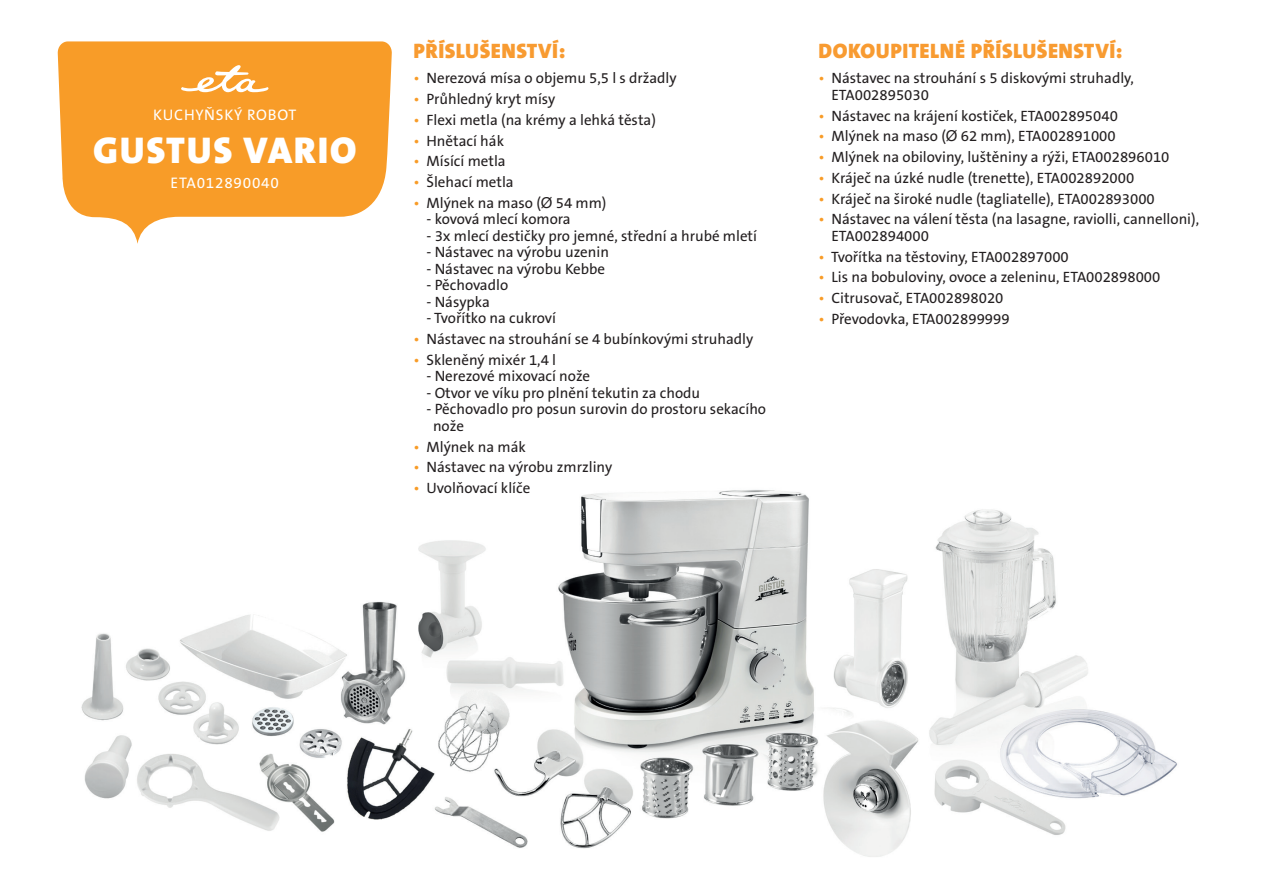
<style>
.page{position:relative;width:1263px;height:893px;background:#fff}
.page>*{position:absolute;margin:0;border:0;box-sizing:border-box;transform-origin:0 0}
.t1{font:900 37.5px "The Sans CE B9";letter-spacing:.05em;color:#fff}
.t2{font:900 21px "The Sans CE B9";letter-spacing:.025em;color:#f89b31}
.t3{font:15.45px "The Sans CE B5 Plain";letter-spacing:.05em;color:#fff}
.t4{font:15px/16.5px "The Sans CE B5 Plain";color:#231f20}
.s1{color:#f89c28}
.s2{font-family:"Arial"}
</style>
<div class="page">
<img style="left:81px;top:490px;width:1096px;height:367px">
<svg style="left:58px;top:41px;width:334px;height:203px;fill:#f89c28"></svg>
<svg style="left:181px;top:65px;width:87px;height:27px"></svg>
<p class="t3" style="left:153px;top:106px;width:145px">KUCHYŇSKÝ ROBOT</p>
<p class="t1" style="left:93px;top:128px;width:265px">GUSTUS VARIO</p>
<p class="t3" style="left:171px;top:174px;width:110px">ETA012890040</p>
<p class="t2" style="left:414px;top:39px;width:153px">PŘÍSLUŠENSTVÍ:</p>
<p class="t4" style="left:414px;top:71px;width:265px"><span class="s1">•</span> Nerezová mísa o objemu 5,5 l s držadly</p>
<p class="t4" style="left:414px;top:92px;width:143px"><span class="s1">•</span> Průhledný kryt mísy</p>
<p class="t4" style="left:414px;top:112px;width:244px"><span class="s1">•</span> Flexi metla (na krémy a lehká těsta)</p>
<p class="t4" style="left:414px;top:133px;width:92px"><span class="s1">•</span> Hnětací hák</p>
<p class="t4" style="left:414px;top:154px;width:94px"><span class="s1">•</span> Mísící metla</p>
<p class="t4" style="left:414px;top:175px;width:102px"><span class="s1">•</span> Šlehací metla</p>
<p class="t4" style="left:414px;top:195px;width:194px"><span class="s1">•</span> Mlýnek na maso (<span class="s2">Ø</span> 54 mm)</p>
<p class="t4" style="left:426px;top:212px;width:146px">- kovová mlecí komora</p>
<p class="t4" style="left:426px;top:228px;width:332px">- 3x mlecí destičky pro jemné, střední a hrubé mletí</p>
<p class="t4" style="left:426px;top:245px;width:184px">- Nástavec na výrobu uzenin</p>
<p class="t4" style="left:426px;top:261px;width:180px">- Nástavec na výrobu Kebbe</p>
<p class="t4" style="left:426px;top:278px;width:83px">- Pěchovadlo</p>
<p class="t4" style="left:426px;top:294px;width:65px">- Násypka</p>
<p class="t4" style="left:426px;top:311px;width:131px">- Tvořítko na cukroví</p>
<p class="t4" style="left:414px;top:332px;width:341px"><span class="s1">•</span> Nástavec na strouhání se 4 bubínkovými struhadly</p>
<p class="t4" style="left:414px;top:352px;width:144px"><span class="s1">•</span> Skleněný mixér 1,4 l</p>
<p class="t4" style="left:426px;top:369px;width:165px">- Nerezové mixovací nože</p>
<p class="t4" style="left:426px;top:385px;width:275px">- Otvor ve víku pro plnění tekutin za chodu</p>
<p class="t4" style="left:433px;top:402px;width:335px;text-indent:-7px">- Pěchovadlo pro posun surovin do prostoru sekacího nože</p>
<p class="t4" style="left:414px;top:439px;width:114px"><span class="s1">•</span> Mlýnek na mák</p>
<p class="t4" style="left:414px;top:460px;width:200px"><span class="s1">•</span> Nástavec na výrobu zmrzliny</p>
<p class="t4" style="left:414px;top:481px;width:118px"><span class="s1">•</span> Uvolňovací klíče</p>
<p class="t2" style="left:819px;top:39px;width:305px">DOKOUPITELNÉ PŘÍSLUŠENSTVÍ:</p>
<p class="t4" style="left:831px;top:71px;width:304px;text-indent:-13px"><span class="s1">•</span> Nástavec na strouhání s 5 diskovými struhadly,<br>ETA002895030</p>
<p class="t4" style="left:819px;top:108px;width:301px"><span class="s1">•</span> Nástavec na krájení kostiček, ETA002895040</p>
<p class="t4" style="left:819px;top:129px;width:299px"><span class="s1">•</span> Mlýnek na maso (<span class="s2">Ø</span> 62 mm), ETA002891000</p>
<p class="t4" style="left:819px;top:150px;width:352px"><span class="s1">•</span> Mlýnek na obiloviny, luštěniny a rýži, ETA002896010</p>
<p class="t4" style="left:819px;top:170px;width:317px"><span class="s1">•</span> Kráječ na úzké nudle (trenette), ETA002892000</p>
<p class="t4" style="left:819px;top:191px;width:338px"><span class="s1">•</span> Kráječ na široké nudle (tagliatelle), ETA002893000</p>
<p class="t4" style="left:831px;top:212px;width:369px;text-indent:-13px"><span class="s1">•</span> Nástavec na válení těsta (na lasagne, raviolli, cannelloni),<br>ETA002894000</p>
<p class="t4" style="left:819px;top:249px;width:252px"><span class="s1">•</span> Tvořítka na těstoviny, ETA002897000</p>
<p class="t4" style="left:819px;top:270px;width:343px"><span class="s1">•</span> Lis na bobuloviny, ovoce a zeleninu, ETA002898000</p>
<p class="t4" style="left:819px;top:291px;width:186px"><span class="s1">•</span> Citrusovač, ETA002898020</p>
<p class="t4" style="left:819px;top:311px;width:193px"><span class="s1">•</span> Převodovka, ETA002899999</p>
</div>
